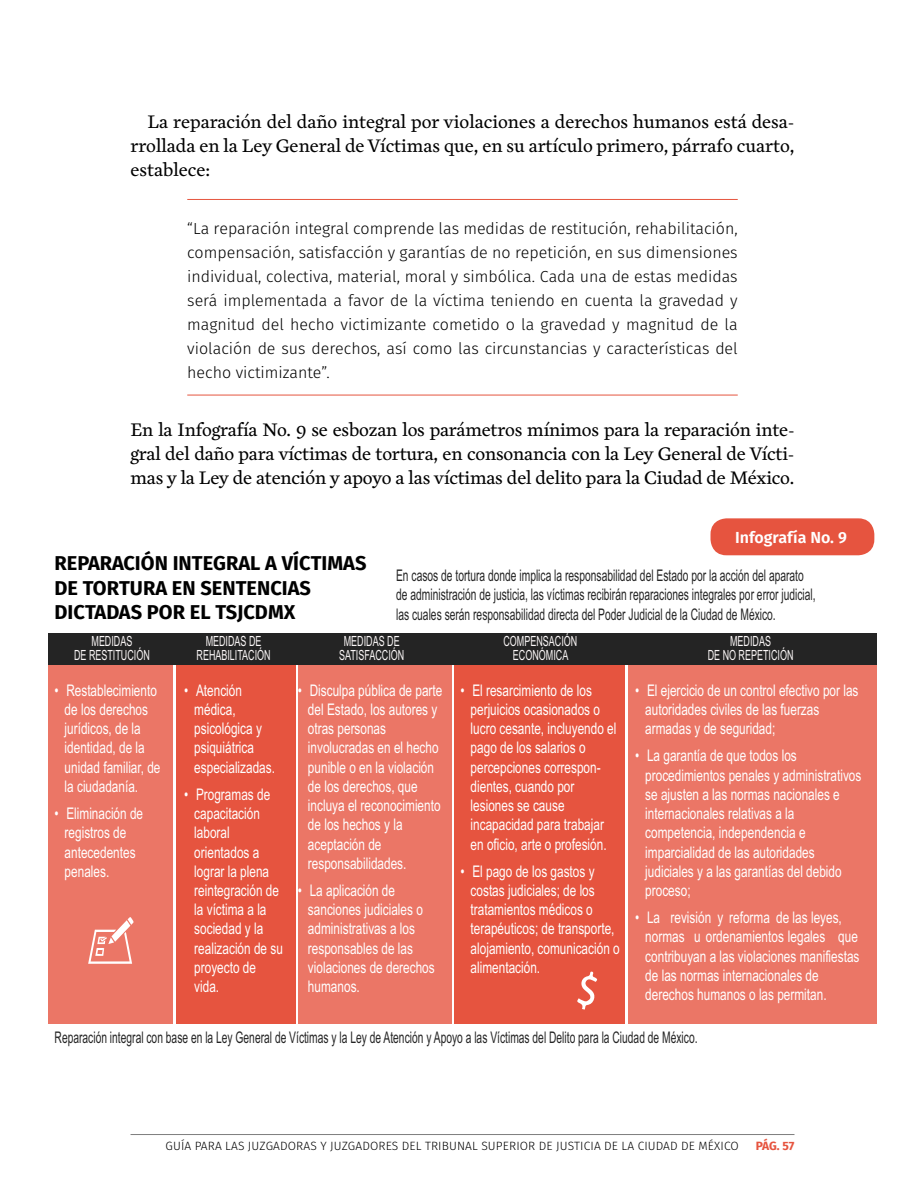
<style>
.page{position:relative;width:908px;height:1191px;background:#fff}
.page>*{position:absolute;margin:0;border:0;box-sizing:border-box;transform-origin:0 0}
.t1{font:700 20px/24px "Fira Sans";color:#000}
.t2{font:19px/24px "Cardea OTCE";letter-spacing:-.01em;color:#000;text-align:justify}
.t3{font:16px/19.2px "Arial Narrow";color:#fff;scale:.9 1}
.t4{font:300 16px/24px "Fira Sans";color:#000;text-align:justify}
.t5{font:16px/19.2px "Arial Narrow";color:#242424;scale:.78 1}
.t6{font:600 16px "Fira Sans";color:#fff}
.t7{font:14px/14px "Arial Narrow";color:#fcf8f8;text-align:center;scale:.78 1}
.t8{font:300 12px "Fira Sans";letter-spacing:.01em;color:#000}
.t9{font:700 12px "Fira Sans";color:#e6543f}
</style>
<div class="page">
<hr style="left:130px;top:1134px;width:664px;height:1px;background:#7d7d7d">
<hr style="left:187px;top:199px;width:550px;height:1px;background:#e6543f">
<hr style="left:187px;top:395px;width:550px;height:1px;background:#e6543f">
<div style="left:48px;top:665px;width:125px;height:358px;background:#eb7666"></div>
<div style="left:176px;top:665px;width:119px;height:358px;background:#e6543f"></div>
<div style="left:298px;top:665px;width:153px;height:358px;background:#eb7666"></div>
<div style="left:628px;top:665px;width:248px;height:358px;background:#eb7666"></div>
<div style="left:454px;top:665px;width:170px;height:358px;background:#e6543f"></div>
<svg style="left:577px;top:971px;width:20px;height:38px"></svg>
<svg style="left:88px;top:917px;width:46px;height:46px"></svg>
<div style="left:48px;top:633px;width:828px;height:32px;background:#242424"></div>
<div style="left:710px;top:518px;width:163px;height:37px;background:#e6543f;border-radius:16px"></div>
<p class="t2" style="left:130px;top:111px;width:665px;text-indent:17px">La reparación del daño integral por violaciones a derechos humanos está desa&shy;rrollada en la Ley General de Víctimas que, en su artículo primero, párrafo cuarto, establece:</p>
<p class="t4" style="left:187px;top:216px;width:551px">“La reparación integral comprende las medidas de restitución, rehabilitación, compensación, satisfacción y garantías de no repetición, en sus dimensiones individual, colectiva, material, moral y simbólica. Cada una de estas medidas será implementada a favor de la víctima teniendo en cuenta la gravedad y magnitud del hecho victimizante cometido o la gravedad y magnitud de la violación de sus derechos, así como las circunstancias y características del hecho victimizante”.</p>
<p class="t2" style="left:130px;top:419px;width:665px">En la Infografía No. 9 se esbozan los parámetros mínimos para la reparación inte&shy;gral del daño para víctimas de tortura, en consonancia con la Ley General de Vícti&shy;mas y la Ley de atención y apoyo a las víctimas del delito para la Ciudad de México.</p>
<p class="t1" style="left:55px;top:551px;width:313px">REPARACIÓN INTEGRAL A VÍCTIMAS<br>DE TORTURA EN SENTENCIAS<br>DICTADAS POR EL TSJCDMX</p>
<p class="t6" style="left:734px;top:526px;width:113px">Infografía No. 9</p>
<p class="t5" style="left:396px;top:565px;width:539px">En casos de tortura donde implica la responsabilidad del Estado por la acción del aparato de administración de justicia, las víctimas recibirán reparaciones integrales por error judicial, las cuales serán responsabilidad directa del Poder Judicial de la Ciudad de México.</p>
<p class="t7" style="left:74px;top:633px;width:99px">MEDIDAS<br>DE RESTITUCIÓN</p>
<p class="t7" style="left:196px;top:633px;width:97px">MEDIDAS DE<br>REHABILITACIÓN</p>
<p class="t7" style="left:339px;top:633px;width:85px">MEDIDAS DE<br>SATISFACCIÓN</p>
<p class="t7" style="left:503px;top:633px;width:96px">COMPENSACIÓN<br>ECONÓMICA</p>
<p class="t7" style="left:707px;top:633px;width:112px">MEDIDAS<br>DE NO REPETICIÓN</p>
<p class="t3" style="left:65px;top:680px;width:108px;text-indent:-10px">• Restablecimiento de los derechos jurídicos, de la identidad, de la unidad familiar, de la ciudadanía.</p>
<p class="t3" style="left:65px;top:803px;width:89px;text-indent:-10px">• Eliminación de registros de antecedentes penales.</p>
<p class="t3" style="left:194px;top:680px;width:91px;text-indent:-10px">• Atención médica, psicológica y psiquiátrica especializadas.</p>
<p class="t3" style="left:194px;top:784px;width:100px;text-indent:-10px">• Programas de capacitación laboral orientados a lograr la plena reintegración de la víctima a la sociedad y la realización de su proyecto de vida.</p>
<p class="t3" style="left:308px;top:680px;width:151px;text-indent:-10px">• Disculpa pública de parte del Estado, los autores y otras personas involucradas en el hecho punible o en la violación de los derechos, que incluya el reconocimiento de los hechos y la aceptación de responsabilidades.</p>
<p class="t3" style="left:308px;top:880px;width:142px;text-indent:-10px">• La aplicación de sanciones judiciales o administrativas a los responsables de las violaciones de derechos humanos.</p>
<p class="t3" style="left:470px;top:680px;width:163px;text-indent:-10px">• El resarcimiento de los perjuicios ocasionados o lucro cesante, incluyendo el pago de los salarios o percepciones correspon&shy;dientes, cuando por lesiones se cause incapacidad para trabajar en oficio, arte o profesión.</p>
<p class="t3" style="left:470px;top:861px;width:167px;text-indent:-10px">• El pago de los gastos y costas judiciales; de los tratamientos médicos o terapéuticos; de transporte, alojamiento, comunicación o alimentación.</p>
<p class="t3" style="left:645px;top:680px;width:238px;text-indent:-10px">• El ejercicio de un control efectivo por las autoridades civiles de las fuerzas armadas y de seguridad;</p>
<p class="t3" style="left:645px;top:745px;width:241px;text-indent:-10px">• La garantía de que todos los procedimientos penales y administrativos se ajusten a las normas nacionales e internacionales relativas a la competencia, independencia e imparcialidad de las autoridades judiciales y a las garantías del debido proceso;</p>
<p class="t3" style="left:645px;top:907px;width:239px;text-indent:-10px">• La revisión y reforma de las leyes, normas u ordenamientos legales que contribuyan a las violaciones manifiestas de las normas internacionales de derechos humanos o las permitan.</p>
<p class="t5" style="left:55px;top:1027px;width:825px">Reparación integral con base en la Ley General de Víctimas y la Ley de Atención y Apoyo a las Víctimas del Delito para la Ciudad de México.</p>
<p class="t8" style="left:165px;top:1137px;width:574px">GUÍA PARA LAS JUZGADORAS Y JUZGADORES DEL TRIBUNAL SUPERIOR DE JUSTICIA DE LA CIUDAD DE MÉXICO</p>
<p class="t9" style="left:755px;top:1137px;width:40px">PÁG. 57</p>
</div>
